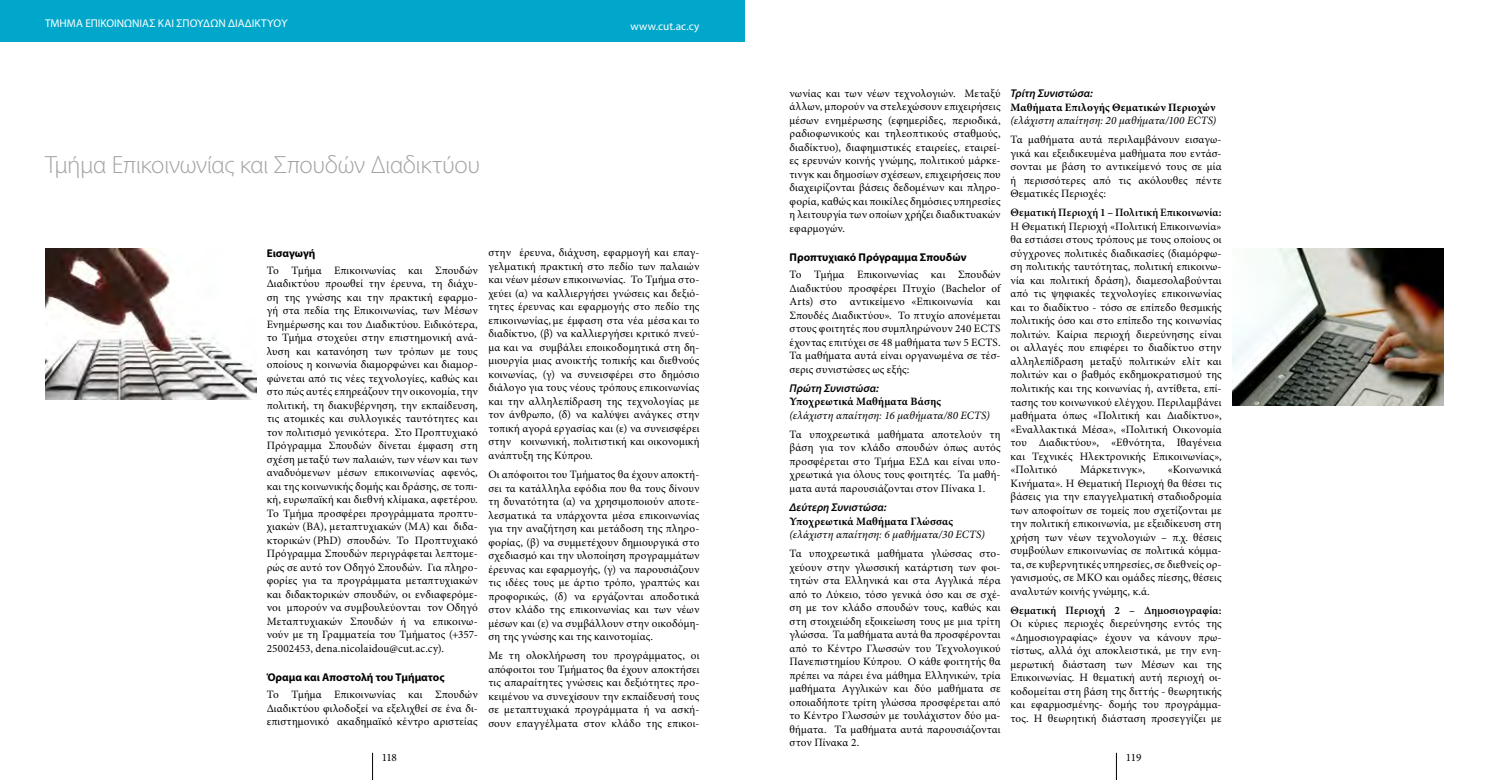
<style>
.page{position:relative;width:1489px;height:780px;background:#fff}
.page>*{position:absolute;margin:0;border:0;box-sizing:border-box;transform-origin:0 0}
.t1{font:300 25px "Myriad Pro";letter-spacing:-.02em;color:#a3a3a7}
.t2{font:11.25px/13.5px "Minion Pro";letter-spacing:.01em;color:#000;text-align:justify}
.t3{font:italic 11.25px "Minion Pro";letter-spacing:.01em;color:#000}
.t4{font:700 11.25px "Minion Pro";letter-spacing:.01em;color:#000}
.t5{font:600 11.25px "Minion Pro";letter-spacing:.01em;color:#000}
.t6{font:700 11.25px "Myriad Pro";color:#000}
.t7{font:11.25px "Myriad Pro";color:#fff}
.t8{font:italic 600 11.25px "Myriad Pro";letter-spacing:.005em;color:#000}
</style>
<div class="page">
<svg style="left:372px;top:752px;width:1px;height:28px"></svg>
<svg style="left:1116px;top:752px;width:1px;height:28px"></svg>
<img style="left:1232px;top:248px;width:211px;height:157px">
<img style="left:45px;top:249px;width:211px;height:151px">
<div style="left:0;top:0;width:744px;height:41px;background:#00a7cb"></div>
<p class="t7" style="left:45px;top:16px;width:244px">ΤΜΗΜΑ ΕΠΙΚΟΙΝΩΝΙΑΣ ΚΑΙ ΣΠΟΥΔΩΝ ΔΙΑΔΙΚΤΥΟΥ</p>
<p class="t7" style="left:630px;top:19px;width:70px">www.cut.ac.cy</p>
<h1 class="t1" style="left:45px;top:151px;width:436px">Τμήμα Επικοινωνίας και Σπουδών Διαδικτύου</h1>
<p class="t6" style="left:267px;top:245px;width:50px">Εισαγωγή</p>
<p class="t2" style="left:267px;top:264px;width:212px">Το Τμήμα Επικοινωνίας και Σπουδών Διαδικτύου προωθεί την έρευνα, τη διάχυ&shy;ση της γνώσης και την πρακτική εφαρμο&shy;γή στα πεδία της Επικοινωνίας, των Μέσων Ενημέρωσης και του Διαδικτύου. Ειδικότερα, το Τμήμα στοχεύει στην επιστημονική ανά&shy;λυση και κατανόηση των τρόπων με τους οποίους η κοινωνία διαμορφώνει και διαμορ&shy;φώνεται από τις νέες τεχνολογίες, καθώς και στο πώς αυτές επηρεάζουν την οικονομία, την πολιτική, τη διακυβέρνηση, την εκπαίδευση, τις ατομικές και συλλογικές ταυτότητες και τον πολιτισμό γενικότερα. Στο Προπτυχιακό Πρόγραμμα Σπουδών δίνεται έμφαση στη σχέση μεταξύ των παλαιών, των νέων και των αναδυόμενων μέσων επικοινωνίας αφενός, και της κοινωνικής δομής και δράσης, σε τοπι&shy;κή, ευρωπαϊκή και διεθνή κλίμακα, αφετέρου.<br>Το Τμήμα προσφέρει προγράμματα προπτυ&shy;χιακών (ΒΑ), μεταπτυχιακών (ΜΑ) και διδα&shy;κτορικών (PhD) σπουδών. Το Προπτυχιακό Πρόγραμμα Σπουδών περιγράφεται λεπτομε&shy;ρώς σε αυτό τον Οδηγό Σπουδών. Για πληρο&shy;φορίες για τα προγράμματα μεταπτυχιακών και διδακτορικών σπουδών, οι ενδιαφερόμε&shy;νοι μπορούν να συμβουλεύονται τον Οδηγό Μεταπτυχιακών Σπουδών ή να επικοινω&shy;νούν με τη Γραμματεία του Τμήματος (+357- 25002453, dena.nicolaidou@cut.ac.cy).</p>
<p class="t6" style="left:267px;top:670px;width:179px">Όραμα και Αποστολή του Τμήματος</p>
<p class="t2" style="left:267px;top:688px;width:212px">Το Τμήμα Επικοινωνίας και Σπουδών Διαδικτύου φιλοδοξεί να εξελιχθεί σε ένα δι&shy;επιστημονικό ακαδημαϊκό κέντρο αριστείας</p>
<p class="t2" style="left:488px;top:246px;width:212px">στην έρευνα, διάχυση, εφαρμογή και επαγ&shy;γελματική πρακτική στο πεδίο των παλαιών και νέων μέσων επικοινωνίας. Το Τμήμα στο&shy;χεύει (α) να καλλιεργήσει γνώσεις και δεξιό&shy;τητες έρευνας και εφαρμογής στο πεδίο της επικοινωνίας, με έμφαση στα νέα μέσα και το διαδίκτυο, (β) να καλλιεργήσει κριτικό πνεύ&shy;μα και να συμβάλει εποικοδομητικά στη δη&shy;μιουργία μιας ανοικτής τοπικής και διεθνούς κοινωνίας, (γ) να συνεισφέρει στο δημόσιο διάλογο για τους νέους τρόπους επικοινωνίας και την αλληλεπίδραση της τεχνολογίας με τον άνθρωπο, (δ) να καλύψει ανάγκες στην τοπική αγορά εργασίας και (ε) να συνεισφέρει στην κοινωνική, πολιτιστική και οικονομική ανάπτυξη της Κύπρου.</p>
<p class="t2" style="left:488px;top:468px;width:212px">Οι απόφοιτοι του Τμήματος θα έχουν αποκτή&shy;σει τα κατάλληλα εφόδια που θα τους δίνουν τη δυνατότητα (α) να χρησιμοποιούν αποτε&shy;λεσματικά τα υπάρχοντα μέσα επικοινωνίας για την αναζήτηση και μετάδοση της πληρο&shy;φορίας, (β) να συμμετέχουν δημιουργικά στο σχεδιασμό και την υλοποίηση προγραμμάτων έρευνας και εφαρμογής, (γ) να παρουσιάζουν τις ιδέες τους με άρτιο τρόπο, γραπτώς και προφορικώς, (δ) να εργάζονται αποδοτικά στον κλάδο της επικοινωνίας και των νέων μέσων και (ε) να συμβάλλουν στην οικοδόμη&shy;ση της γνώσης και της καινοτομίας.</p>
<p class="t2" style="left:488px;top:649px;width:212px">Με τη ολοκλήρωση του προγράμματος, οι απόφοιτοι του Τμήματος θα έχουν αποκτήσει τις απαραίτητες γνώσεις και δεξιότητες προ&shy;κειμένου να συνεχίσουν την εκπαίδευσή τους σε μεταπτυχιακά προγράμματα ή να ασκή&shy;σουν επαγγέλματα στον κλάδο της επικοι-</p>
<p class="t2" style="left:789px;top:87px;width:212px">νωνίας και των νέων τεχνολογιών. Μεταξύ άλλων, μπορούν να στελεχώσουν επιχειρήσεις μέσων ενημέρωσης (εφημερίδες, περιοδικά, ραδιοφωνικούς και τηλεοπτικούς σταθμούς, διαδίκτυο), διαφημιστικές εταιρείες, εταιρεί&shy;ες ερευνών κοινής γνώμης, πολιτικού μάρκε&shy;τινγκ και δημοσίων σχέσεων, επιχειρήσεις που διαχειρίζονται βάσεις δεδομένων και πληρο&shy;φορία, καθώς και ποικίλες δημόσιες υπηρεσίες η λειτουργία των οποίων χρήζει διαδικτυακών εφαρμογών.</p>
<p class="t6" style="left:789px;top:250px;width:178px">Προπτυχιακό Πρόγραμμα Σπουδών</p>
<p class="t2" style="left:789px;top:268px;width:212px">Το Τμήμα Επικοινωνίας και Σπουδών Διαδικτύου προσφέρει Πτυχίο (Bachelor of Arts) στο αντικείμενο «Επικοινωνία και Σπουδές Διαδικτύου». Το πτυχίο απονέμεται στους φοιτητές που συμπληρώνουν 240 ECTS έχοντας επιτύχει σε 48 μαθήματα των 5 ECTS.<br>Τα μαθήματα αυτά είναι οργανωμένα σε τέσ&shy;σερις συνιστώσες ως εξής:</p>
<p class="t8" style="left:789px;top:381px;width:91px">Πρώτη Συνιστώσα:</p>
<p class="t4" style="left:789px;top:395px;width:153px">Υποχρεωτικά Μαθήματα Βάσης</p>
<p class="t3" style="left:789px;top:408px;width:202px">(ελάχιστη απαίτηση: 16 μαθήματα/80 ECTS)</p>
<p class="t2" style="left:789px;top:428px;width:212px">Τα υποχρεωτικά μαθήματα αποτελούν τη βάση για τον κλάδο σπουδών όπως αυτός προσφέρεται στο Τμήμα ΕΣΔ και είναι υπο&shy;χρεωτικά για όλους τους φοιτητές. Τα μαθή&shy;ματα αυτά παρουσιάζονται στον Πίνακα 1.</p>
<p class="t8" style="left:789px;top:500px;width:98px">Δεύτερη Συνιστώσα:</p>
<p class="t4" style="left:789px;top:514px;width:165px">Υποχρεωτικά Μαθήματα Γλώσσας</p>
<p class="t3" style="left:789px;top:527px;width:197px">(ελάχιστη απαίτηση: 6 μαθήματα/30 ECTS)</p>
<p class="t2" style="left:789px;top:547px;width:212px">Τα υποχρεωτικά μαθήματα γλώσσας στο&shy;χεύουν στην γλωσσική κατάρτιση των φοι&shy;τητών στα Ελληνικά και στα Αγγλικά πέρα από το Λύκειο, τόσο γενικά όσο και σε σχέ&shy;ση με τον κλάδο σπουδών τους, καθώς και στη στοιχειώδη εξοικείωση τους με μια τρίτη γλώσσα. Τα μαθήματα αυτά θα προσφέρονται από το Κέντρο Γλωσσών του Τεχνολογικού Πανεπιστημίου Κύπρου. Ο κάθε φοιτητής θα πρέπει να πάρει ένα μάθημα Ελληνικών, τρία μαθήματα Αγγλικών και δύο μαθήματα σε οποιαδήποτε τρίτη γλώσσα προσφέρεται από το Κέντρο Γλωσσών με τουλάχιστον δύο μα&shy;θήματα. Τα μαθήματα αυτά παρουσιάζονται στον Πίνακα 2.</p>
<p class="t8" style="left:1010px;top:86px;width:84px">Τρίτη Συνιστώσα:</p>
<p class="t4" style="left:1010px;top:100px;width:206px">Μαθήματα Επιλογής Θεματικών Περιοχών</p>
<p class="t3" style="left:1010px;top:114px;width:207px">(ελάχιστη απαίτηση: 20 μαθήματα/100 ECTS)</p>
<p class="t2" style="left:1010px;top:133px;width:212px">Τα μαθήματα αυτά περιλαμβάνουν εισαγω&shy;γικά και εξειδικευμένα μαθήματα που εντάσ&shy;σονται με βάση το αντικείμενό τους σε μία ή περισσότερες από τις ακόλουθες πέντε Θεματικές Περιοχές:</p>
<p class="t5" style="left:1010px;top:206px;width:212px">Θεματική Περιοχή 1 – Πολιτική Επικοινωνία:</p>
<p class="t2" style="left:1010px;top:220px;width:212px">Η Θεματική Περιοχή «Πολιτική Επικοινωνία» θα εστιάσει στους τρόπους με τους οποίους οι σύγχρονες πολιτικές διαδικασίες (διαμόρφω&shy;ση πολιτικής ταυτότητας, πολιτική επικοινω&shy;νία και πολιτική δράση), διαμεσολαβούνται από τις ψηφιακές τεχνολογίες επικοινωνίας και το διαδίκτυο - τόσο σε επίπεδο θεσμικής πολιτικής όσο και στο επίπεδο της κοινωνίας πολιτών. Καίρια περιοχή διερεύνησης είναι οι αλλαγές που επιφέρει το διαδίκτυο στην αλληλεπίδραση μεταξύ πολιτικών ελίτ και πολιτών και ο βαθμός εκδημοκρατισμού της πολιτικής και της κοινωνίας ή, αντίθετα, επί&shy;τασης του κοινωνικού ελέγχου. Περιλαμβάνει μαθήματα όπως «Πολιτική και Διαδίκτυο», «Εναλλακτικά Μέσα», «Πολιτική Οικονομία του Διαδικτύου», «Εθνότητα, Ιθαγένεια και Τεχνικές Ηλεκτρονικής Επικοινωνίας», «Πολιτικό</p>
<p class="t2" style="left:1010px;top:463px;width:212px;text-indent:157px">«Κοινωνικά Κινήματα». Η Θεματική Περιοχή θα θέσει τις βάσεις για την επαγγελματική σταδιοδρομία των αποφοίτων σε τομείς που σχετίζονται με την πολιτική επικοινωνία, με εξειδίκευση στη χρήση των νέων τεχνολογιών – π.χ. θέσεις συμβούλων επικοινωνίας σε πολιτικά κόμμα&shy;τα, σε κυβερνητικές υπηρεσίες, σε διεθνείς ορ&shy;γανισμούς, σε ΜΚΟ και ομάδες πίεσης, θέσεις αναλυτών κοινής γνώμης, κ.ά.</p>
<p class="t5" style="left:1010px;top:603px;width:212px">Θεματική Περιοχή 2 – Δημοσιογραφία:</p>
<p class="t2" style="left:1010px;top:617px;width:212px">Οι κύριες περιοχές διερεύνησης εντός της «Δημοσιογραφίας» έχουν να κάνουν πρω&shy;τίστως, αλλά όχι αποκλειστικά, με την ενη&shy;μερωτική διάσταση των Μέσων και της Επικοινωνίας. Η θεματική αυτή περιοχή οι&shy;κοδομείται στη βάση της διττής - θεωρητικής και εφαρμοσμένης- δομής του προγράμμα&shy;τος. Η θεωρητική διάσταση προσεγγίζει με</p>
<p class="t2" style="left:1079px;top:463px;width:66px">Μάρκετινγκ»,</p>
<p class="t2" style="left:381px;top:751px;width:17px">118</p>
<p class="t2" style="left:1125px;top:751px;width:17px">119</p>
</div>
